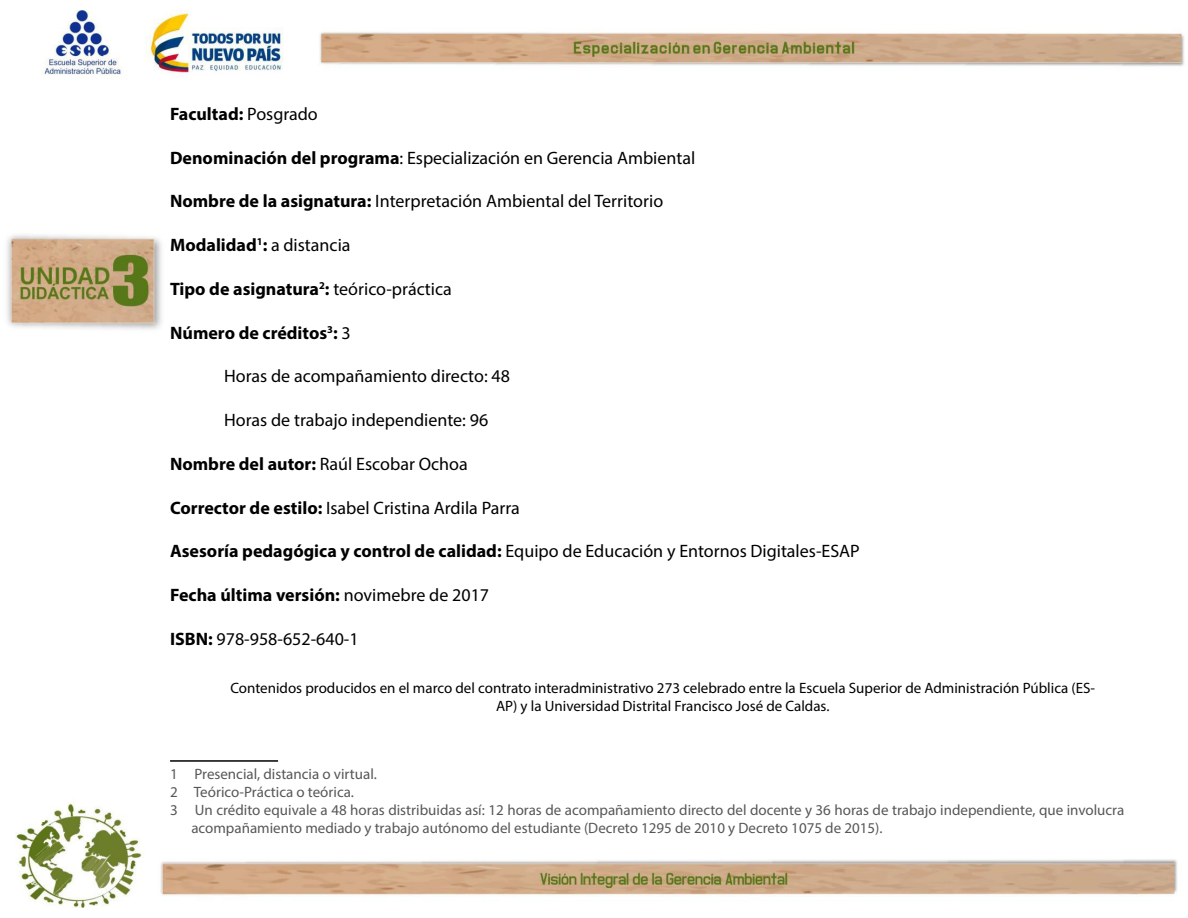
<style>
.page{position:relative;width:1188px;height:918px;background:#fff}
.page>*{position:absolute;margin:0;border:0;box-sizing:border-box;transform-origin:0 0}
.t1{font:18px "Myriad Pro";color:#000}
.t2{font:700 18px "Myriad Pro";color:#000}
.t3{font:15px "Myriad Pro";color:#575756}
.t4{font:15px/18px "Myriad Pro";color:#000;text-align:center}
.s1{font-weight:400}
.s2{font-weight:700}
</style>
<div class="page">
<img style="left:6px;top:11px;width:1178px;height:896px">
<hr style="left:170px;top:760px;width:108px;height:2px;background:#000">
<p class="t2" style="left:170px;top:102px;width:149px">Facultad: <span class="s1">Posgrado</span></p>
<p class="t1" style="left:170px;top:146px;width:527px"><span class="s2">Denominación del programa</span>: Especialización en Gerencia Ambiental</p>
<p class="t1" style="left:170px;top:190px;width:495px"><span class="s2">Nombre de la asignatura:</span> Interpretación Ambiental del Territorio</p>
<p class="t2" style="left:170px;top:233px;width:182px">Modalidad<sup>1</sup>: <span class="s1">a distancia</span></p>
<p class="t2" style="left:170px;top:277px;width:283px">Tipo de asignatura<sup>2</sup>: <span class="s1">teórico-práctica</span></p>
<p class="t2" style="left:170px;top:321px;width:182px">Número de créditos<sup>3</sup>: <span class="s1">3</span></p>
<p class="t1" style="left:224px;top:365px;width:287px">Horas de acompañamiento directo: 48</p>
<p class="t1" style="left:224px;top:409px;width:266px">Horas de trabajo independiente: 96</p>
<p class="t1" style="left:170px;top:453px;width:299px"><span class="s2">Nombre del autor:</span> Raúl Escobar Ochoa</p>
<p class="t1" style="left:170px;top:496px;width:351px"><span class="s2">Corrector de estilo:</span> Isabel Cristina Ardila Parra</p>
<p class="t1" style="left:170px;top:540px;width:691px"><span class="s2">Asesoría pedagógica y control de calidad:</span> Equipo de Educación y Entornos Digitales-ESAP</p>
<p class="t2" style="left:170px;top:583px;width:321px">Fecha última versión: <span class="s1">novimebre de 2017</span></p>
<p class="t1" style="left:170px;top:628px;width:190px"><span class="s2">ISBN:</span> 978-958-652-640-1</p>
<p class="t4" style="left:230px;top:678px;width:866px">Contenidos producidos en el marco del contrato interadministrativo 273 celebrado entre la Escuela Superior de Administración Pública (ES-<br>AP) y la Universidad Distrital Francisco José de Caldas.</p>
<p class="t3" style="left:170px;top:765px;width:208px">1 Presencial, distancia o virtual.</p>
<p class="t3" style="left:170px;top:783px;width:186px">2 Teórico-Práctica o teórica.</p>
<p class="t3" style="left:170px;top:801px;width:956px">3 Un crédito equivale a 48 horas distribuidas así: 12 horas de acompañamiento directo del docente y 36 horas de trabajo independiente, que involucra</p>
<p class="t3" style="left:191px;top:819px;width:693px">acompañamiento mediado y trabajo autónomo del estudiante (Decreto 1295 de 2010 y Decreto 1075 de 2015).</p>
</div>
